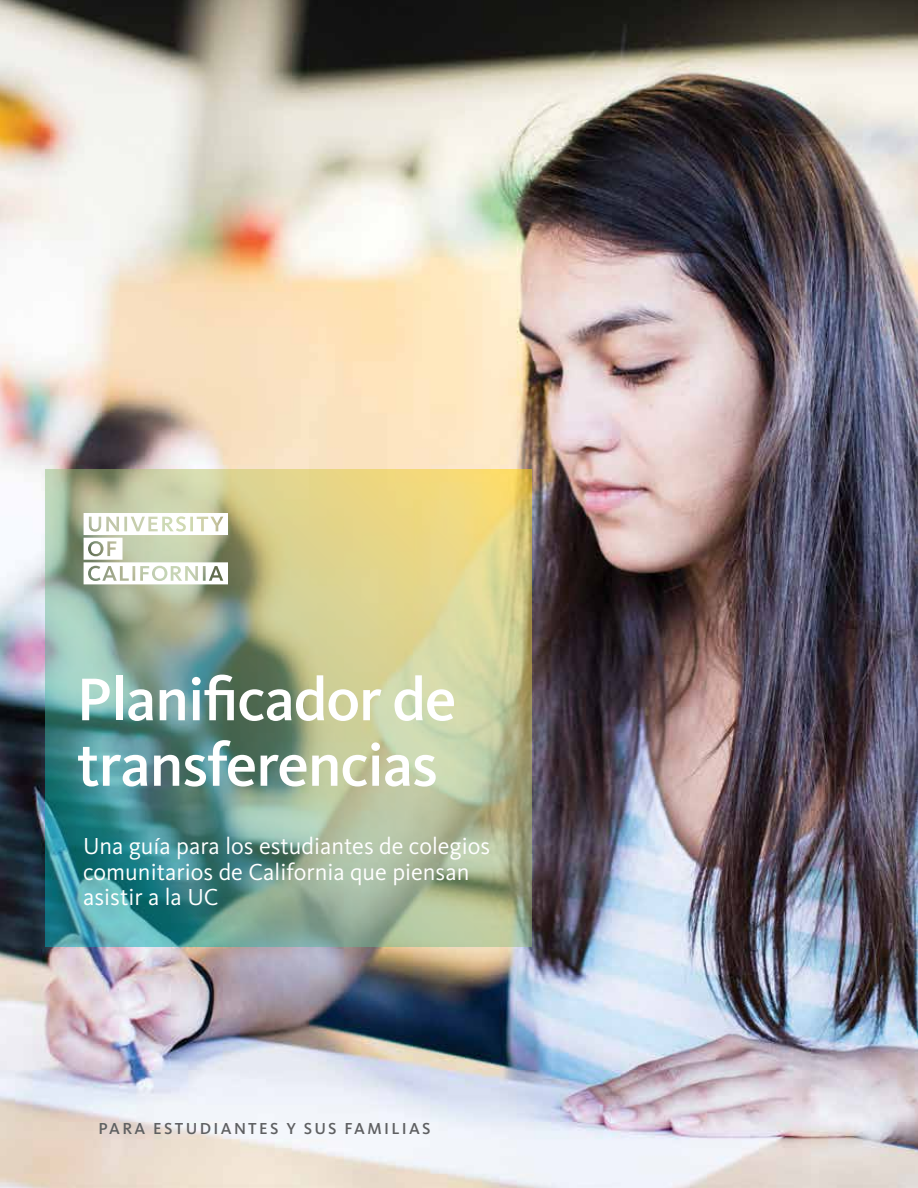
<style>
.page{position:relative;width:918px;height:1188px;background:#fff}
.page>*{position:absolute;margin:0;border:0;box-sizing:border-box;transform-origin:0 0}
.t1{font:500 62.4px/65.6px "Kievit OT";letter-spacing:-.02em;color:#fff}
.t2{font:24px/25.5px "Kievit OT";color:#fff}
.t3{font:500 16.5px "Kievit OT";letter-spacing:.14em;color:#5f6062}
</style>
<div class="page">
<img style="left:0;top:0;width:918px;height:1188px">
<img style="left:45px;top:470px;width:486px;height:476px">
<svg style="left:84px;top:513px;width:144px;height:71px"></svg>
<h1 class="t1" style="left:77px;top:667px;width:381px">Planificador de transferencias</h1>
<p class="t2" style="left:83px;top:834px;width:409px">Una guía para los estudiantes de colegios comunitarios de California que piensan asistir a la UC</p>
<p class="t3" style="left:99px;top:1119px;width:334px">PARA ESTUDIANTES Y SUS FAMILIAS</p>
</div>
